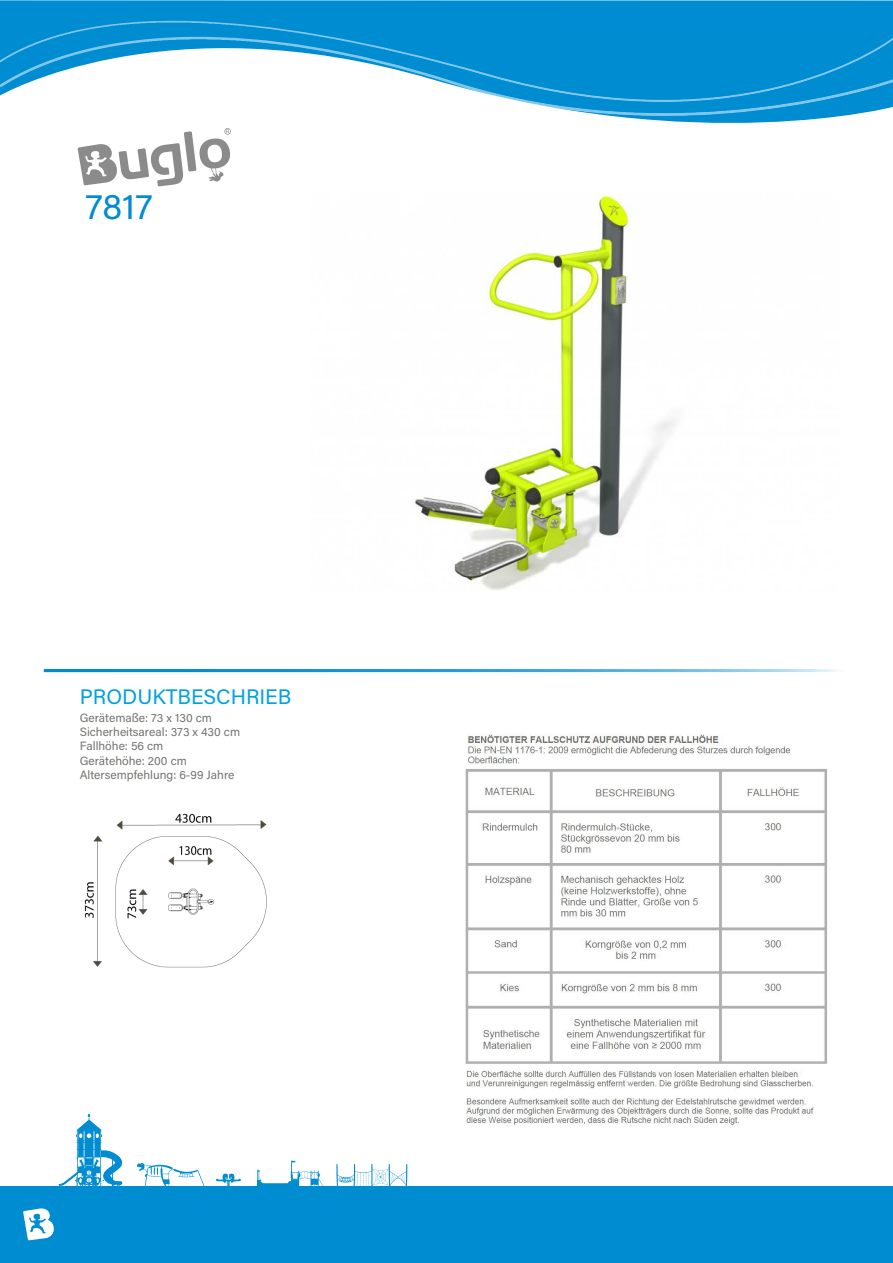
<style>
.page{position:relative;width:893px;height:1263px;background:#fff}
.page>*{position:absolute;margin:0;border:0;box-sizing:border-box;transform-origin:0 0}
.t1{font:36px "Acumin Pro";color:#008cd1}
.t2{font:21px "Acumin Pro";color:#00a1e3}
.t3{font:12px/14.4px "Acumin Pro";color:#737370}
</style>
<div class="page">
<img style="left:79px;top:157px;width:151px;height:30px">
<img style="left:465px;top:734px;width:362px;height:393px">
<img style="left:414px;top:193px;width:262px;height:397px">
<svg style="left:0;top:0;width:893px;height:157px"></svg>
<img style="left:0;top:102px;width:893px;height:14px">
<img style="left:0;top:21px;width:893px;height:81px">
<hr style="left:44px;top:669px;width:807px;height:3px;background:#008cd1">
<div style="left:0;top:1186px;width:893px;height:77px;background:#008cd1"></div>
<svg style="left:257px;top:1161px;width:66px;height:25px"></svg>
<svg style="left:216px;top:1173px;width:25px;height:13px"></svg>
<svg style="left:336px;top:1163px;width:72px;height:23px"></svg>
<svg style="left:59px;top:1113px;width:63px;height:73px"></svg>
<svg style="left:137px;top:1163px;width:68px;height:23px"></svg>
<svg style="left:23px;top:1208px;width:31px;height:32px"></svg>
<img style="left:84px;top:813px;width:183px;height:155px">
<h1 class="t1" style="left:85px;top:181px;width:69px">7817</h1>
<h2 class="t2" style="left:80px;top:682px;width:213px">PRODUKTBESCHRIEB</h2>
<p class="t3" style="left:80px;top:710px;width:162px">Gerätemaße: 73 x 130 cm<br>Sicherheitsareal: 373 x 430 cm<br>Fallhöhe: 56 cm<br>Gerätehöhe: 200 cm<br>Altersempfehlung: 6-99 Jahre</p>
</div>
